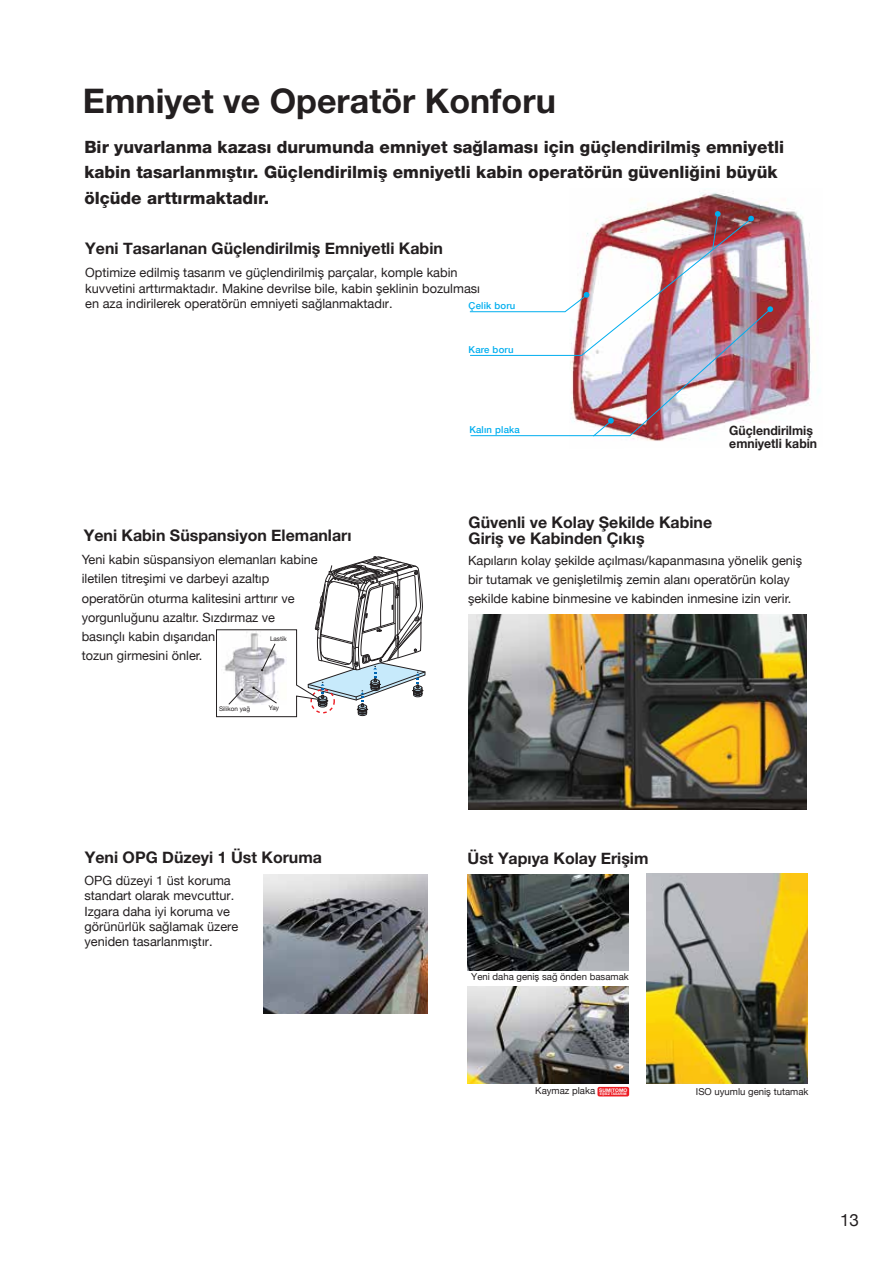
<style>
.page{position:relative;width:893px;height:1263px;background:#fff}
.page>*{position:absolute;margin:0;border:0;box-sizing:border-box;transform-origin:0 0}
.t1{font:700 34.05px "Helvetica Neue LT Pro";color:#231f20}
.t2{font:800 16.95px/25.5px "Helvetica Neue LT Pro";color:#231f20}
.t3{font:16.95px "Helvetica Neue";color:#231f20}
.t4{font:700 15.9px/15.8px "Helvetica Neue";color:#231f20}
.t5{font:12.75px/19.2px "Helvetica Neue";color:#231f20}
.t6{font:700 12.75px/12.8px "Helvetica Neue";color:#231f20;scale:.96 1}
.t7{font:9.6px "Helvetica Neue";color:#231f20}
.t8{font:500 9.6px "Helvetica Neue";letter-spacing:.02em;color:#00aeef}
.t9{font:6.45px "Helvetica Neue";color:#231f20}
.t10{font:700 4.95px "Helvetica Neue";letter-spacing:.01em;color:#fff}
.t11{font:700 3.45px "Helvetica Neue";letter-spacing:.01em;color:#fff}
</style>
<div class="page">
<img style="left:263px;top:874px;width:165px;height:139px">
<img style="left:630px;top:191px;width:190px;height:250px">
<img style="left:469px;top:211px;width:304px;height:226px">
<img style="left:468px;top:614px;width:339px;height:196px">
<img style="left:646px;top:874px;width:161px;height:209px">
<svg style="left:216px;top:556px;width:209px;height:161px"></svg>
<img style="left:467px;top:986px;width:162px;height:97px">
<div style="left:597px;top:1087px;width:32px;height:9px;background:#ed1d24;border-radius:2px"></div>
<img style="left:468px;top:874px;width:161px;height:96px">
<h1 class="t1" style="left:83px;top:79px;width:475px">Emniyet ve Operatör Konforu</h1>
<h2 class="t2" style="left:84px;top:134px;width:701px">Bir yuvarlanma kazası durumunda emniyet sağlaması için güçlendirilmiş emniyetli kabin tasarlanmıştır. Güçlendirilmiş emniyetli kabin operatörün güvenliğini büyük ölçüde arttırmaktadır.</h2>
<p class="t4" style="left:85px;top:240px;width:359px">Yeni Tasarlanan Güçlendirilmiş Emniyetli Kabin</p>
<p class="t5" style="left:85px;top:266px;width:396px;line-height:15.3px">Optimize edilmiş tasarım ve güçlendirilmiş parçalar, komple kabin kuvvetini arttırmaktadır. Makine devrilse bile, kabin şeklinin bozulması en aza indirilerek operatörün emniyeti sağlanmaktadır.</p>
<p class="t8" style="left:469px;top:298px;width:48px">Çelik boru</p>
<p class="t4" style="left:84px;top:528px;width:269px">Yeni Kabin Süspansiyon Elemanları</p>
<p class="t5" style="left:82px;top:551px;width:238px">Yeni kabin süspansiyon elemanları kabine iletilen titreşimi ve darbeyi azaltıp operatörün oturma kalitesini arttırır ve yorgunluğunu azaltır. Sızdırmaz ve basınçlı kabin dışarıdan<br>tozun girmesini önler.</p>
<p class="t9" style="left:270px;top:634px;width:18px">Lastik</p>
<p class="t9" style="left:219px;top:704px;width:32px">Silikon yağ</p>
<p class="t9" style="left:269px;top:703px;width:12px">Yay</p>
<p class="t8" style="left:469px;top:342px;width:46px">Kare boru</p>
<p class="t8" style="left:469px;top:422px;width:52px">Kalın plaka</p>
<p class="t6" style="left:729px;top:424px;width:93px">Güçlendirilmiş emniyetli kabin</p>
<p class="t4" style="left:469px;top:515px;width:245px">Güvenli ve Kolay Şekilde Kabine<br>Giriş ve Kabinden Çıkış</p>
<p class="t5" style="left:468px;top:551px;width:336px">Kapıların kolay şekilde açılması/kapanmasına yönelik geniş bir tutamak ve genişletilmiş zemin alanı operatörün kolay şekilde kabine binmesine ve kabinden inmesine izin verir.</p>
<p class="t4" style="left:85px;top:850px;width:239px">Yeni OPG Düzeyi 1 Üst Koruma</p>
<p class="t4" style="left:468px;top:850px;width:182px">Üst Yapıya Kolay Erişim</p>
<p class="t5" style="left:85px;top:873px;width:155px;line-height:15.3px">OPG düzeyi 1 üst koruma standart olarak mevcuttur.<br>Izgara daha iyi koruma ve görünürlük sağlamak üzere yeniden tasarlanmıştır.</p>
<p class="t7" style="left:471px;top:970px;width:159px">Yeni daha geniş sağ önden basamak</p>
<p class="t7" style="left:535px;top:1084px;width:61px">Kaymaz plaka</p>
<p class="t7" style="left:696px;top:1084px;width:114px">ISO uyumlu geniş tutamak</p>
<p class="t10" style="left:599px;top:1086px;width:30px">SUMITOMO</p>
<p class="t11" style="left:600px;top:1091px;width:28px">EŞSİZ TASARIM</p>
<h2 class="t3" style="left:840px;top:1207px;width:20px">13</h2>
</div>
